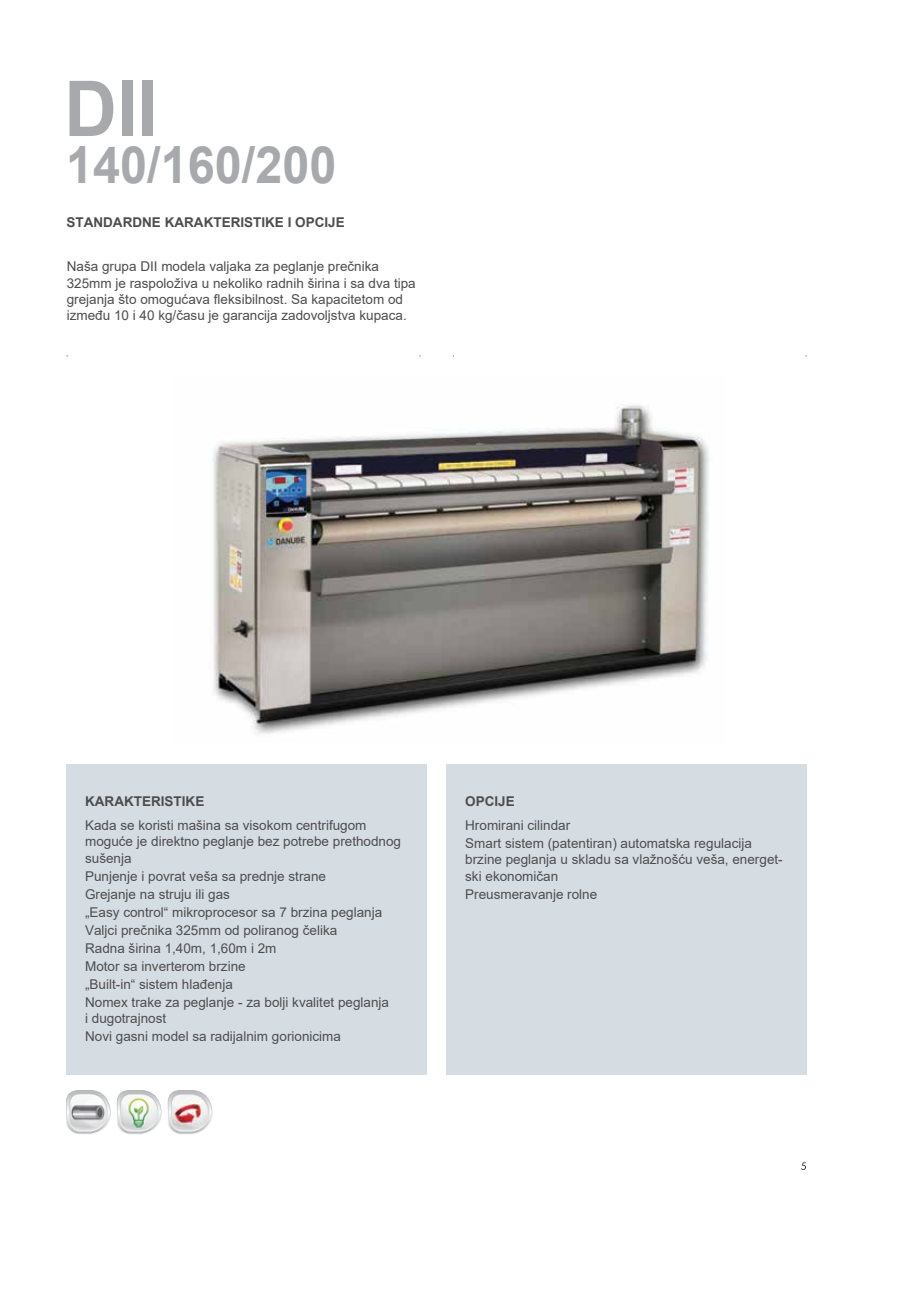
<style>
.page{position:relative;width:906px;height:1289px;background:#fff}
.page>*{position:absolute;margin:0;border:0;box-sizing:border-box;transform-origin:0 0}
.t1{font:700 77.1px "Arial";color:#a7a9ac;scale:.95 1}
.t2{font:700 51.45px "Arial";color:#a7a9ac;scale:.95 1}
.t3{font:13.5px/18px "Arial";color:#4d4d4f}
.t4{font:700 13.5px "Arial";color:#4d4d4f}
</style>
<div class="page">
<div style="left:66px;top:764px;width:360px;height:311px;background:#d6dde2"></div>
<div style="left:446px;top:764px;width:360px;height:311px;background:#d6dde2"></div>
<svg style="left:801px;top:1162px;width:5px;height:7px"></svg>
<svg style="left:66px;top:1090px;width:45px;height:44px"></svg>
<img style="left:117px;top:1090px;width:96px;height:44px">
<img style="left:212px;top:405px;width:497px;height:329px">
<h1 class="t1" style="left:64px;top:55px;width:100px">DII</h1>
<h2 class="t2" style="left:66px;top:128px;width:286px">140/160/200</h2>
<p class="t4" style="left:66px;top:213px;width:280px">STANDARDNE KARAKTERISTIKE I OPCIJE</p>
<p class="t3" style="left:67px;top:258px;width:350px;line-height:16.2px">Naša grupa DII modela valjaka za peglanje prečnika 325mm je raspoloživa u nekoliko radnih širina i sa dva tipa grejanja što omogućava fleksibilnost. Sa kapacitetom od između 10 i 40 kg/času je garancija zadovoljstva kupaca.</p>
<p class="t4" style="left:85px;top:791px;width:121px">KARAKTERISTIKE</p>
<p class="t4" style="left:465px;top:791px;width:51px">OPCIJE</p>
<p class="t3" style="left:85px;top:817px;width:317px;line-height:16.2px">Kada se koristi mašina sa visokom centrifugom moguće je direktno peglanje bez potrebe prethodnog sušenja</p>
<p class="t3" style="left:85px;top:866px;width:305px">Punjenje i povrat veša sa prednje strane<br>Grejanje na struju ili gas<br>„Easy control“ mikroprocesor sa 7 brzina peglanja Valjci prečnika 325mm od poliranog čelika<br>Radna širina 1,40m, 1,60m i 2m<br>Motor sa inverterom brzine<br>„Built-in“ sistem hlađenja<br>Nomex trake za peglanje - za bolji kvalitet peglanja</p>
<p class="t3" style="left:85px;top:1008px;width:257px">i dugotrajnost<br>Novi gasni model sa radijalnim gorionicima</p>
<p class="t3" style="left:465px;top:816px;width:288px">Hromirani cilindar<br>Smart sistem (patentiran) automatska regulacija</p>
<p class="t3" style="left:465px;top:851px;width:319px;line-height:16.2px">brzine peglanja u skladu sa vlažnošću veša, energet&shy;ski ekonomičan</p>
<p class="t3" style="left:465px;top:884px;width:134px">Preusmeravanje rolne</p>
</div>
